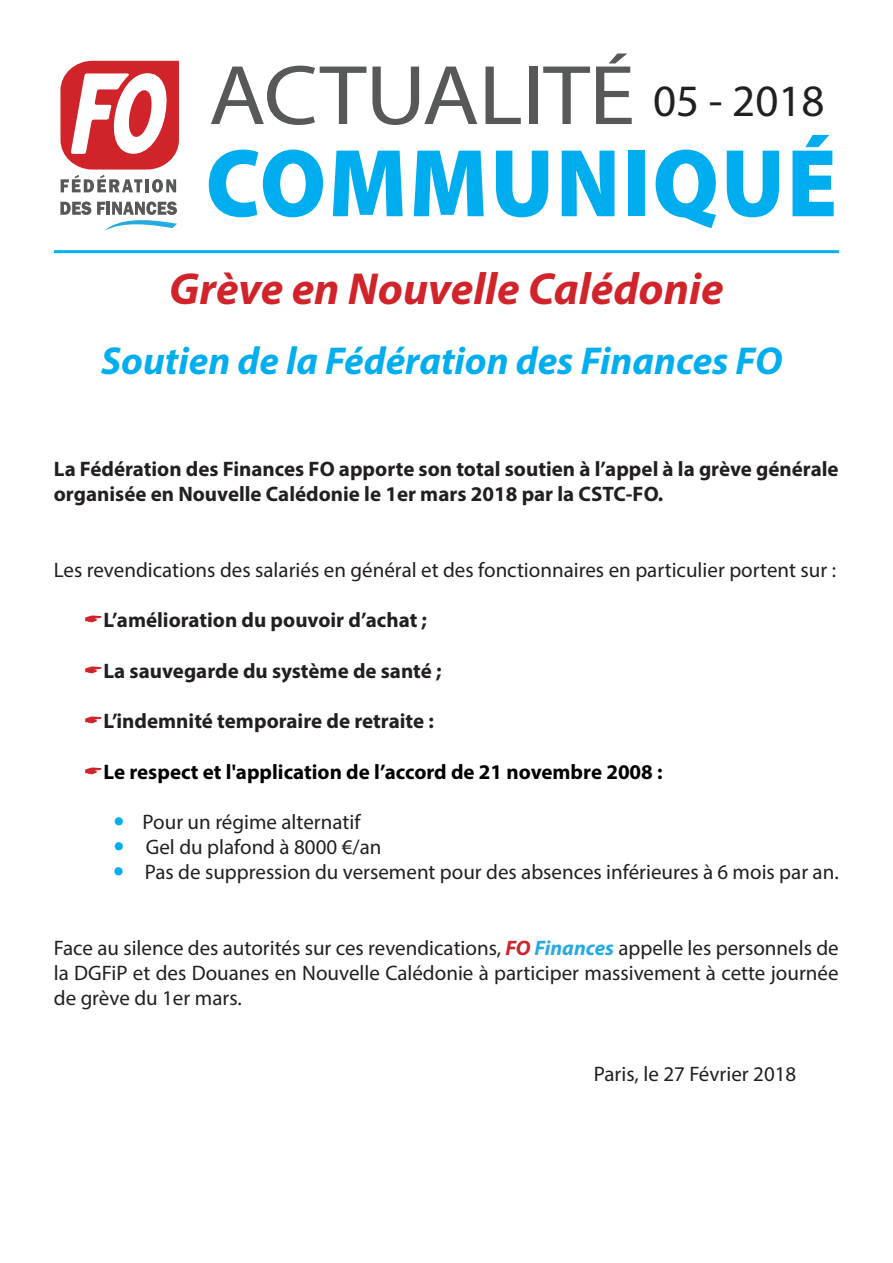
<style>
.page{position:relative;width:893px;height:1263px;background:#fff}
.page>*{position:absolute;margin:0;border:0;box-sizing:border-box;transform-origin:0 0}
.t1{font:italic 700 45px "Myriad Pro";color:#d1232a}
.t2{font:45px "Myriad Pro";color:#231f20}
.t3{font:italic 700 39px "Myriad Pro";color:#00aeef}
.Sans_interligne{font:21px/25.2px "Myriad Pro";color:#231f20;text-align:justify}
.Sans_interligne-2{font:700 21px/25.2px "Myriad Pro";color:#231f20}
.Sans_interligne-3{font:700 21px "Myriad Pro";color:#000}
.s1{font-weight:700;font-style:italic;color:#d1232a}
.s2{font-weight:700;font-style:italic;color:#24aae1}
</style>
<div class="page">
<svg style="left:211px;top:66px;width:155px;height:59px"></svg>
<svg style="left:372px;top:67px;width:105px;height:58px"></svg>
<svg style="left:485px;top:67px;width:36px;height:57px"></svg>
<div style="left:529px;top:67px;width:8px;height:57px;background:#57585a"></div>
<svg style="left:543px;top:67px;width:47px;height:57px"></svg>
<svg style="left:596px;top:54px;width:36px;height:70px"></svg>
<svg style="left:209px;top:150px;width:114px;height:67px"></svg>
<svg style="left:333px;top:151px;width:70px;height:65px"></svg>
<svg style="left:414px;top:151px;width:70px;height:65px"></svg>
<svg style="left:496px;top:151px;width:52px;height:66px"></svg>
<svg style="left:562px;top:151px;width:52px;height:65px"></svg>
<div style="left:628px;top:151px;width:17px;height:65px;background:#00aeef"></div>
<svg style="left:656px;top:150px;width:60px;height:78px"></svg>
<svg style="left:727px;top:151px;width:52px;height:66px"></svg>
<svg style="left:792px;top:135px;width:42px;height:81px"></svg>
<hr style="left:54px;top:250px;width:785px;height:3px;background:#00aeef">
<svg style="left:60px;top:61px;width:119px;height:132px"></svg>
<svg style="left:60px;top:201px;width:31px;height:14px"></svg>
<svg style="left:97px;top:201px;width:80px;height:30px"></svg>
<p class="t2" style="left:653px;top:73px;width:173px">05 - 2018</p>
<p class="t1" style="left:169px;top:259px;width:556px">Grève en Nouvelle Calédonie</p>
<p class="t3" style="left:101px;top:335px;width:683px">Soutien de la Fédération des Finances FO</p>
<p class="Sans_interligne-2" style="left:54px;top:456px;width:786px">La Fédération des Finances FO apporte son total soutien à l’appel à la grève générale organisée en Nouvelle Calédonie le 1er mars 2018 par la CSTC-FO.</p>
<p class="Sans_interligne" style="left:54px;top:557px;width:784px">Les revendications des salariés en général et des fonctionnaires en particulier portent sur :</p>
<p class="Sans_interligne-2" style="left:103px;top:607px;width:325px">L’amélioration du pouvoir d’achat ;</p>
<p class="Sans_interligne-2" style="left:103px;top:657px;width:340px">La sauvegarde du système de santé ;</p>
<p class="Sans_interligne-2" style="left:103px;top:708px;width:332px">L’indemnité temporaire de retraite :</p>
<p class="Sans_interligne-3" style="left:103px;top:758px;width:561px">Le respect et l'application de l’accord de 21 novembre 2008 :</p>
<p class="Sans_interligne" style="left:143px;top:809px;width:219px">Pour un régime alternatif</p>
<p class="Sans_interligne" style="left:146px;top:834px;width:237px">Gel du plafond à 8000 €/an</p>
<p class="Sans_interligne" style="left:145px;top:859px;width:695px">Pas de suppression du versement pour des absences inférieures à 6 mois par an.</p>
<p class="Sans_interligne" style="left:54px;top:935px;width:786px">Face au silence des autorités sur ces revendications, <span class="s1">FO</span> <span class="s2">Finances</span> appelle les personnels de la DGFiP et des Douanes en Nouvelle Calédonie à participer massivement à cette journée de grève du 1er mars.</p>
<p class="Sans_interligne" style="left:594px;top:1061px;width:204px">Paris, le 27 Février 2018</p>
</div>
